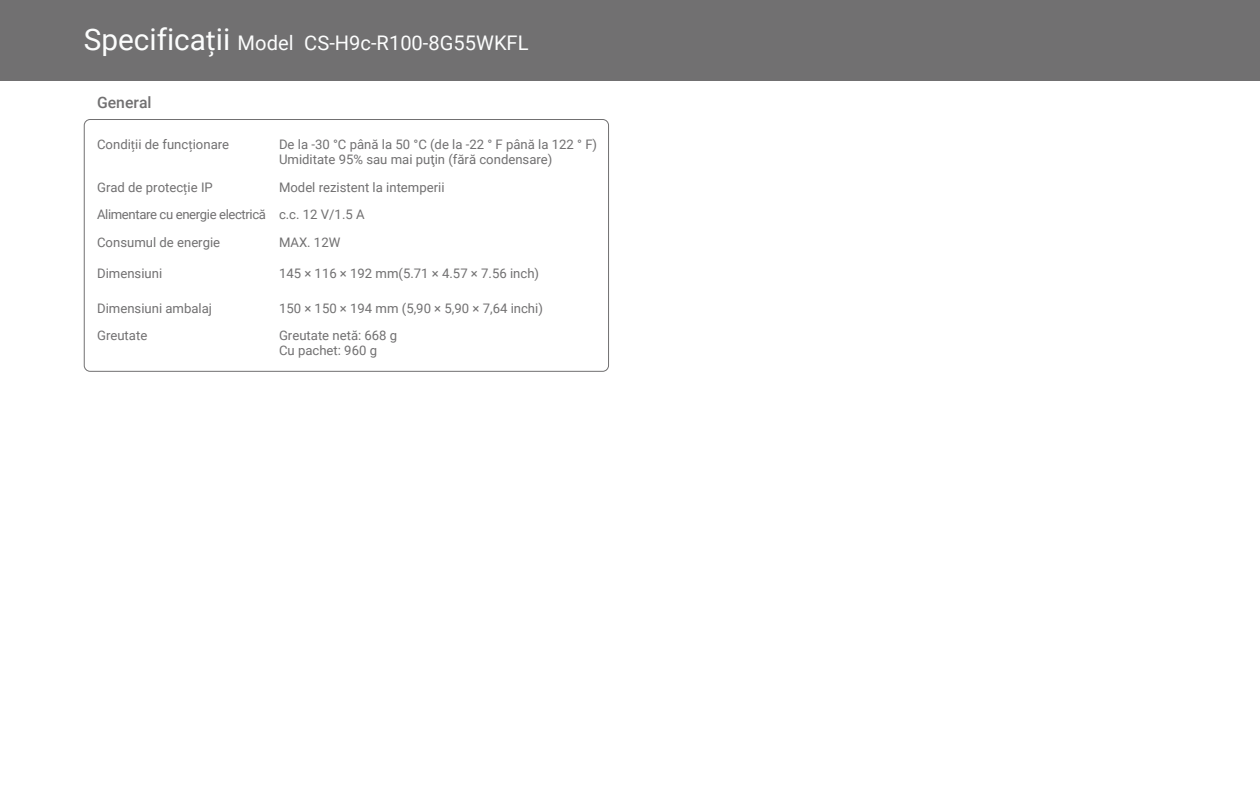
<style>
.page{position:relative;width:1260px;height:788px;background:#fff}
.page>*{position:absolute;margin:0;border:0;box-sizing:border-box;transform-origin:0 0}
.t1{font:20.12px "Roboto";color:#fcfdfd}
.t2{font:500 15.75px "Roboto";color:#717071}
.t3{font:13.12px/15.8px "Roboto";color:#717071}
.t4{font:13.12px "Roboto";letter-spacing:-.03em;color:#717071}
.s1{font-size:29.75px}
.s2{font-family:"Myriad Pro";font-size:29.75px}
.s3{font-family:"Myriad Pro"}
</style>
<div class="page">
<div style="left:0;top:0;width:1260px;height:80px;background:#717071"></div>
<div style="left:84px;top:119px;width:525px;height:253px;border:1px solid #717071;border-radius:6px"></div>
<h1 class="t1" style="left:84px;top:29px;width:446px"><span class="s1">Specifica</span><span class="s2">ț</span><span class="s1">ii</span> Model CS-H9c-R100-8G55WKFL</h1>
<p class="t2" style="left:97px;top:91px;width:56px">General</p>
<p class="t3" style="left:97px;top:136px;width:134px">Condi<span class="s3">ț</span>ii de func<span class="s3">ț</span>ionare</p>
<p class="t3" style="left:279px;top:136px;width:320px">De la -30 °C până la 50 °C (de la -22 ° F până la 122 ° F)<br>Umiditate 95% sau mai puţin (fără condensare)</p>
<p class="t3" style="left:97px;top:179px;width:117px">Grad de protec<span class="s3">ț</span>ie IP</p>
<p class="t3" style="left:279px;top:179px;width:167px">Model rezistent la intemperii</p>
<p class="t4" style="left:97px;top:205px;width:269px">Alimentare cu energie electrică c.c. 12 V/1.5 A</p>
<p class="t3" style="left:97px;top:234px;width:125px">Consumul de energie</p>
<p class="t3" style="left:279px;top:234px;width:63px">MAX. 12W</p>
<p class="t3" style="left:97px;top:265px;width:67px">Dimensiuni</p>
<p class="t3" style="left:279px;top:265px;width:262px">145 × 116 × 192 mm(5.71 × 4.57 × 7.56 inch)</p>
<p class="t3" style="left:97px;top:299px;width:116px">Dimensiuni ambalaj</p>
<p class="t3" style="left:279px;top:299px;width:265px">150 × 150 × 194 mm (5,90 × 5,90 × 7,64 inchi)</p>
<p class="t3" style="left:97px;top:326px;width:52px">Greutate</p>
<p class="t3" style="left:279px;top:326px;width:120px">Greutate netă: 668 g<br>Cu pachet: 960 g</p>
</div>
